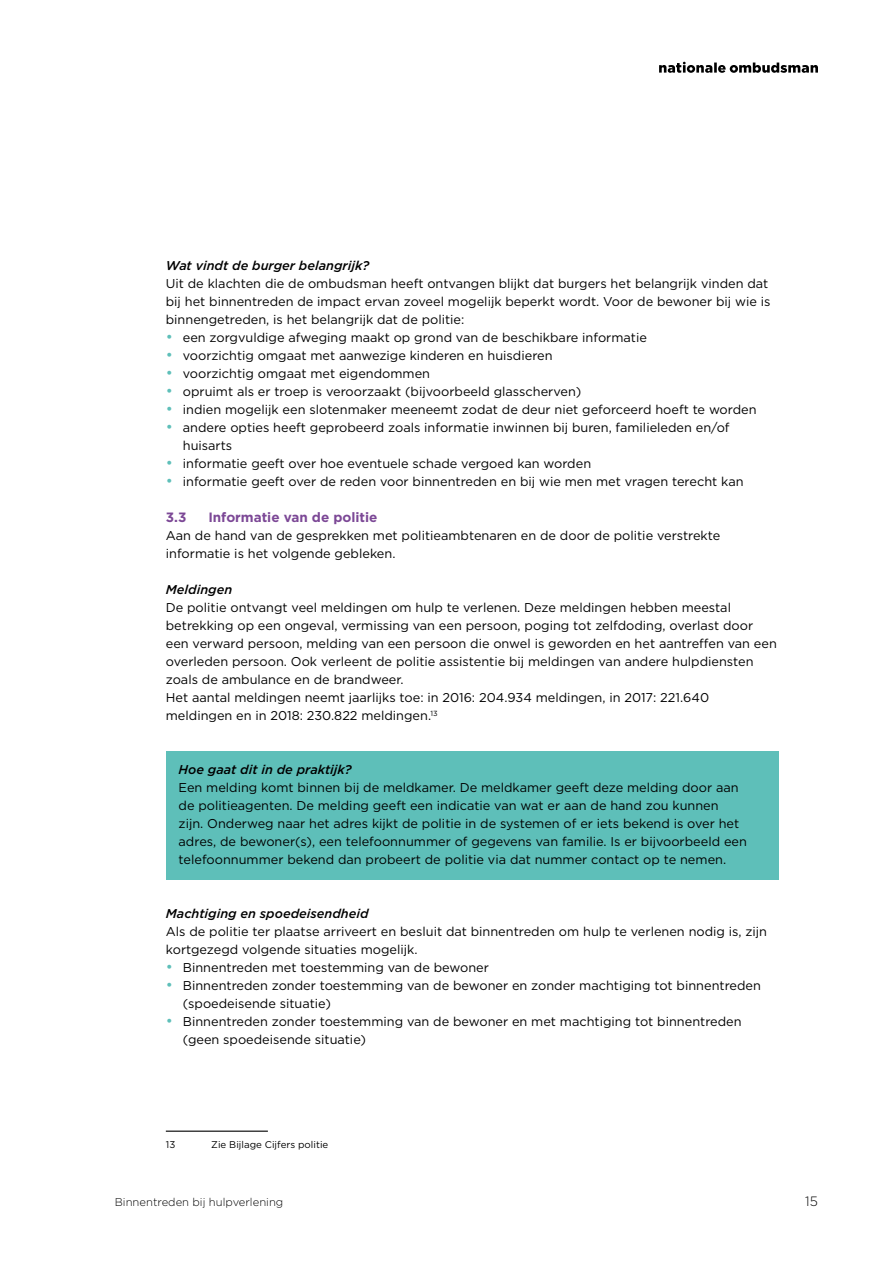
<style>
.page{position:relative;width:893px;height:1263px;background:#fff}
.page>*{position:absolute;margin:0;border:0;box-sizing:border-box;transform-origin:0 0}
._03__Binnenwerk_-_Al{font:700 13.5px "Gotham";color:#7c4896}
.t1{font:300 13.5px "Gotham";color:#000}
._05__Binnenwerk_-_bo{font:12.75px/18px "Gotham";color:#000}
._04__Binnenwerk_-_Su{font:italic 500 12.75px "Gotham";color:#000}
.t2{font:300 11.25px "Gotham";color:#000}
._08__Binnenwerk_-_Vo{font:9.75px "Gotham";color:#000}
.s1{font-size:15px;color:#5ebfb9}
</style>
<div class="page">
<svg style="left:659px;top:62px;width:159px;height:11px"></svg>
<div style="left:166px;top:751px;width:612px;height:38px;background:#5ebfb9"></div>
<div style="left:166px;top:769px;width:612px;height:110px;background:#5ebfb9"></div>
<hr style="left:166px;top:1130px;width:102px;height:2px;background:#000">
<p class="_04__Binnenwerk_-_Su" style="left:166px;top:257px;width:205px">Wat vindt de burger belangrijk?</p>
<p class="_05__Binnenwerk_-_bo" style="left:166px;top:274px;width:606px">Uit de klachten die de ombudsman heeft ontvangen blijkt dat burgers het belangrijk vinden dat bij het binnentreden de impact ervan zoveel mogelijk beperkt wordt. Voor de bewoner bij wie is binnengetreden, is het belangrijk dat de politie:</p>
<p class="_05__Binnenwerk_-_bo" style="left:166px;top:328px;width:483px"><span class="s1">•</span> een zorgvuldige afweging maakt op grond van de beschikbare informatie</p>
<p class="_05__Binnenwerk_-_bo" style="left:166px;top:346px;width:388px"><span class="s1">•</span> voorzichtig omgaat met aanwezige kinderen en huisdieren</p>
<p class="_05__Binnenwerk_-_bo" style="left:166px;top:364px;width:266px"><span class="s1">•</span> voorzichtig omgaat met eigendommen</p>
<p class="_05__Binnenwerk_-_bo" style="left:166px;top:382px;width:417px"><span class="s1">•</span> opruimt als er troep is veroorzaakt (bijvoorbeeld glasscherven)</p>
<p class="_05__Binnenwerk_-_bo" style="left:166px;top:400px;width:592px"><span class="s1">•</span> indien mogelijk een slotenmaker meeneemt zodat de deur niet geforceerd hoeft te worden</p>
<p class="_05__Binnenwerk_-_bo" style="left:183px;top:418px;width:548px;text-indent:-17px"><span class="s1">•</span> andere opties heeft geprobeerd zoals informatie inwinnen bij buren, familieleden en/of huisarts</p>
<p class="_05__Binnenwerk_-_bo" style="left:166px;top:454px;width:427px"><span class="s1">•</span> informatie geeft over hoe eventuele schade vergoed kan worden</p>
<p class="_05__Binnenwerk_-_bo" style="left:166px;top:472px;width:579px"><span class="s1">•</span> informatie geeft over de reden voor binnentreden en bij wie men met vragen terecht kan</p>
<p class="_03__Binnenwerk_-_Al" style="left:166px;top:508px;width:22px">3.3</p>
<p class="_03__Binnenwerk_-_Al" style="left:208px;top:508px;width:171px">Informatie van de politie</p>
<p class="_05__Binnenwerk_-_bo" style="left:166px;top:526px;width:556px">Aan de hand van de gesprekken met politieambtenaren en de door de politie verstrekte informatie is het volgende gebleken.</p>
<p class="_04__Binnenwerk_-_Su" style="left:166px;top:581px;width:68px">Meldingen</p>
<p class="_05__Binnenwerk_-_bo" style="left:166px;top:598px;width:612px">De politie ontvangt veel meldingen om hulp te verlenen. Deze meldingen hebben meestal betrekking op een ongeval, vermissing van een persoon, poging tot zelfdoding, overlast door een verward persoon, melding van een persoon die onwel is geworden en het aantreffen van een overleden persoon. Ook verleent de politie assistentie bij meldingen van andere hulpdiensten zoals de ambulance en de brandweer.</p>
<p class="_05__Binnenwerk_-_bo" style="left:166px;top:688px;width:545px">Het aantal meldingen neemt jaarlijks toe: in 2016: 204.934 meldingen, in 2017: 221.640 meldingen en in 2018: 230.822 meldingen.<sup>13</sup></p>
<p class="_04__Binnenwerk_-_Su" style="left:179px;top:761px;width:175px">Hoe gaat dit in de praktijk?</p>
<p class="_05__Binnenwerk_-_bo" style="left:179px;top:778px;width:570px">Een melding komt binnen bij de meldkamer. De meldkamer geeft deze melding door aan de politieagenten. De melding geeft een indicatie van wat er aan de hand zou kunnen<br>zijn. Onderweg naar het adres kijkt de politie in de systemen of er iets bekend is over het adres, de bewoner(s), een telefoonnummer of gegevens van familie. Is er bijvoorbeeld een telefoonnummer bekend dan probeert de politie via dat nummer contact op te nemen.</p>
<p class="_04__Binnenwerk_-_Su" style="left:166px;top:905px;width:204px">Machtiging en spoedeisendheid</p>
<p class="_05__Binnenwerk_-_bo" style="left:166px;top:922px;width:603px">Als de politie ter plaatse arriveert en besluit dat binnentreden om hulp te verlenen nodig is, zijn kortgezegd volgende situaties mogelijk.</p>
<p class="_05__Binnenwerk_-_bo" style="left:166px;top:958px;width:325px"><span class="s1">•</span> Binnentreden met toestemming van de bewoner</p>
<p class="_05__Binnenwerk_-_bo" style="left:183px;top:976px;width:580px;text-indent:-17px"><span class="s1">•</span> Binnentreden zonder toestemming van de bewoner en zonder machtiging tot binnentreden (spoedeisende situatie)</p>
<p class="_05__Binnenwerk_-_bo" style="left:183px;top:1012px;width:560px;text-indent:-17px"><span class="s1">•</span> Binnentreden zonder toestemming van de bewoner en met machtiging tot binnentreden (geen spoedeisende situatie)</p>
<p class="_08__Binnenwerk_-_Vo" style="left:166px;top:1138px;width:11px">13</p>
<p class="_08__Binnenwerk_-_Vo" style="left:211px;top:1138px;width:119px">Zie Bijlage Cijfers politie</p>
<p class="t2" style="left:115px;top:1195px;width:170px">Binnentreden bij hulpverlening</p>
<p class="t1" style="left:805px;top:1193px;width:14px">15</p>
</div>
